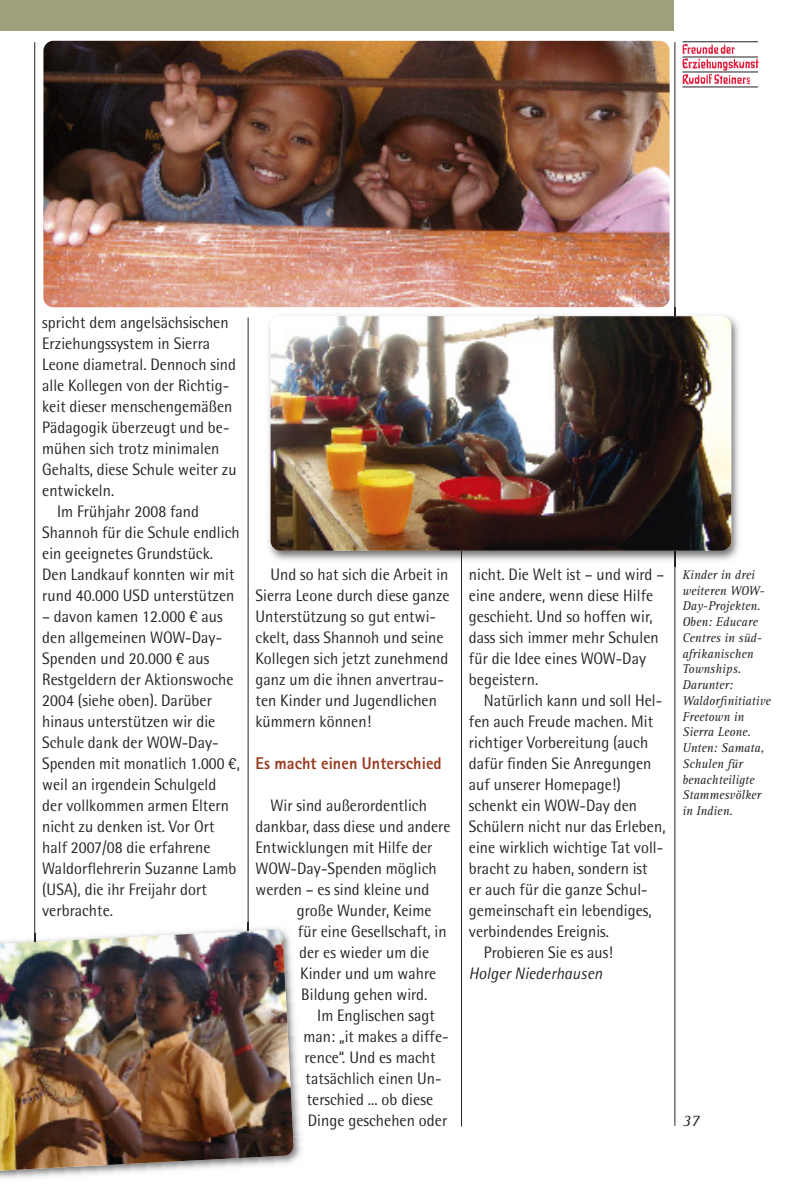
<style>
.page{position:relative;width:794px;height:1191px;background:#fff}
.page>*{position:absolute;margin:0;border:0;box-sizing:border-box;transform-origin:0 0}
.t1{font:800 17.15px "Agfa Rotis Sans Serif";letter-spacing:.005em;color:#993b21;scale:.95 1}
.t2{font:16.62px/21px "Agfa Rotis Semisans";letter-spacing:.005em;color:#272627;scale:.95 1}
.t3{font:italic 16.62px "Agfa Rotis Semisans";letter-spacing:.005em;color:#272627;scale:.95 1}
.t4{font:italic 16.62px "Agfa Rotis Serif";color:#272627;scale:.95 1}
.t5{font:italic 13.12px/15.8px "Agfa Rotis Serif";letter-spacing:.005em;color:#272627;scale:.95 1}
</style>
<div class="page">
<svg style="left:682px;top:44px;width:77px;height:40px"></svg>
<hr style="left:682px;top:42px;width:76px;height:1px;background:#231f20">
<hr style="left:682px;top:57px;width:76px;height:1px;background:#231f20">
<hr style="left:682px;top:72px;width:76px;height:1px;background:#231f20">
<hr style="left:682px;top:87px;width:76px;height:1px;background:#231f20">
<hr style="left:34px;top:42px;width:1px;height:1084px;background:#272627">
<hr style="left:248px;top:317px;width:1px;height:809px;background:#272627">
<hr style="left:461px;top:548px;width:1px;height:578px;background:#272627">
<hr style="left:674px;top:42px;width:1px;height:1083px;background:#272627">
<div style="left:0;top:0;width:674px;height:31px;background:#9da07a"></div>
<img style="left:43px;top:41px;width:626px;height:266px;border-radius:10px">
<img style="left:0;top:1136px;width:302px;height:43px">
<img style="left:247px;top:920px;width:54px;height:216px">
<img style="left:0;top:929px;width:294px;height:242px">
<img style="left:262px;top:307px;width:477px;height:259px">
<svg style="left:461px;top:551px;width:1px;height:15px"></svg>
<img style="left:674px;top:307px;width:1px;height:259px">
<img style="left:270px;top:316px;width:461px;height:235px;border-radius:10px">
<p class="t2" style="left:42px;top:313px;width:198px">spricht dem angelsächsischen</p>
<p class="t2" style="left:42px;top:334px;width:178px">Erziehungssystem in Sierra</p>
<p class="t2" style="left:42px;top:355px;width:205px">Leone diametral. Dennoch sind</p>
<p class="t2" style="left:42px;top:376px;width:198px">alle Kollegen von der Richtig-</p>
<p class="t2" style="left:42px;top:397px;width:202px">keit dieser menschengemäßen</p>
<p class="t2" style="left:42px;top:418px;width:199px">Pädagogik überzeugt und be-</p>
<p class="t2" style="left:42px;top:439px;width:188px">mühen sich trotz minimalen</p>
<p class="t2" style="left:42px;top:460px;width:206px">Gehalts, diese Schule weiter zu</p>
<p class="t2" style="left:42px;top:481px;width:77px">entwickeln.</p>
<p class="t2" style="left:57px;top:502px;width:151px">Im Frühjahr 2008 fand</p>
<p class="t2" style="left:42px;top:523px;width:209px">Shannoh für die Schule endlich</p>
<p class="t2" style="left:42px;top:544px;width:181px">ein geeignetes Grundstück.</p>
<p class="t2" style="left:42px;top:565px;width:204px">Den Landkauf konnten wir mit</p>
<p class="t2" style="left:42px;top:586px;width:204px">rund 40.000 USD unterstützen</p>
<p class="t2" style="left:42px;top:607px;width:210px">– davon kamen 12.000 € aus den allgemeinen WOW-Day-<br>Spenden und 20.000 € aus<br>Restgeldern der Aktionswoche<br>2004 (siehe oben). Darüber hinaus unterstützen wir die<br>Schule dank der WOW-Day-<br>Spenden mit monatlich 1.000 €, weil an irgendein Schulgeld der vollkommen armen Eltern nicht zu denken ist. Vor Ort half 2007/08 die erfahrene<br>Waldorflehrerin Suzanne Lamb (USA), die ihr Freijahr dort verbrachte.</p>
<p class="t2" style="left:255px;top:565px;width:206px;text-indent:15px">Und so hat sich die Arbeit in<br>Sierra Leone durch diese ganze<br>Unterstützung so gut entwi&shy;ckelt, dass Shannoh und seine<br>Kollegen sich jetzt zunehmend ganz um die ihnen anvertrau&shy;ten Kinder und Jugendlichen kümmern können!</p>
<p class="t1" style="left:255px;top:757px;width:197px">Es macht einen Unterschied</p>
<p class="t2" style="left:255px;top:796px;width:207px;text-indent:15px">Wir sind außerordentlich dankbar, dass diese und andere<br>Entwicklungen mit Hilfe der<br>WOW-Day-Spenden möglich werden – es sind kleine und</p>
<p class="t2" style="left:297px;top:901px;width:159px">große Wunder, Keime für eine Gesellschaft, in der es wieder um die<br>Kinder und um wahre<br>Bildung gehen wird.</p>
<p class="t2" style="left:303px;top:1006px;width:154px;text-indent:14px">Im Englischen sagt man: „it makes a diffe&shy;rence“. Und es macht tatsächlich einen Un&shy;terschied ... ob diese<br>Dinge geschehen oder</p>
<p class="t2" style="left:469px;top:565px;width:207px">nicht. Die Welt ist – und wird – eine andere, wenn diese Hilfe geschieht. Und so hoffen wir, dass sich immer mehr Schulen für die Idee eines WOW-Day begeistern.</p>
<p class="t2" style="left:484px;top:691px;width:189px">Natürlich kann und soll Hel-</p>
<p class="t2" style="left:469px;top:712px;width:195px">fen auch Freude machen. Mit</p>
<p class="t2" style="left:469px;top:733px;width:190px">richtiger Vorbereitung (auch</p>
<p class="t2" style="left:469px;top:754px;width:194px">dafür finden Sie Anregungen</p>
<p class="t2" style="left:469px;top:775px;width:161px">auf unserer Homepage!)</p>
<p class="t2" style="left:469px;top:796px;width:178px">schenkt ein WOW-Day den</p>
<p class="t2" style="left:469px;top:817px;width:208px">Schülern nicht nur das Erleben,</p>
<p class="t2" style="left:469px;top:838px;width:206px">eine wirklich wichtige Tat voll-</p>
<p class="t2" style="left:469px;top:859px;width:190px">bracht zu haben, sondern ist</p>
<p class="t2" style="left:469px;top:880px;width:190px">er auch für die ganze Schul-</p>
<p class="t2" style="left:469px;top:901px;width:194px">gemeinschaft ein lebendiges,</p>
<p class="t2" style="left:469px;top:922px;width:149px">verbindendes Ereignis.</p>
<p class="t2" style="left:484px;top:943px;width:137px">Probieren Sie es aus!</p>
<p class="t3" style="left:469px;top:967px;width:142px">Holger Niederhausen</p>
<p class="t5" style="left:682px;top:568px;width:95px">Kinder in drei weiteren WOW-<br>Day-Projekten.<br>Oben: Educare<br>Centres in süd&shy;afrikanischen<br>Townships.<br>Darunter:<br>Waldorfinitiative<br>Freetown in<br>Sierra Leone.<br>Unten: Samata,<br>Schulen für benachteiligte<br>Stammesvölker in Indien.</p>
<p class="t4" style="left:682px;top:1115px;width:20px">37</p>
</div>
